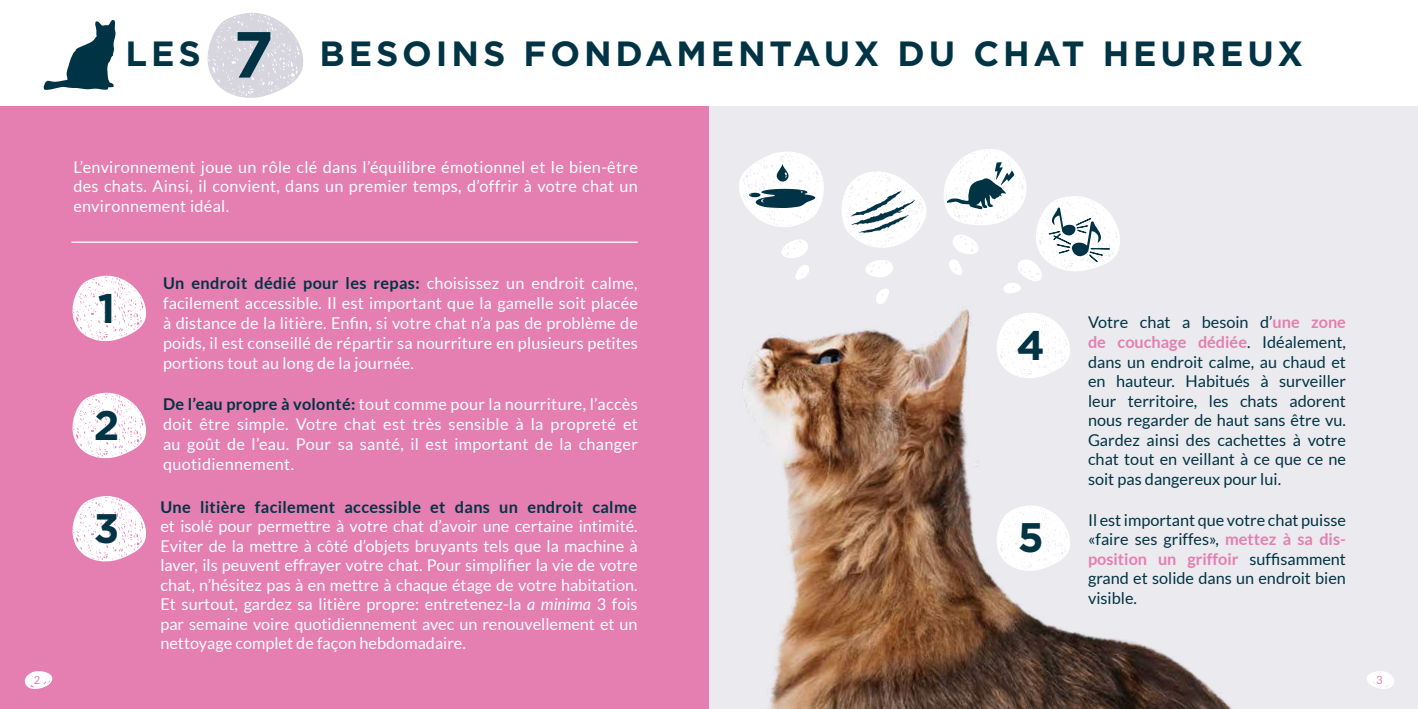
<style>
.page{position:relative;width:1418px;height:709px;background:#fff}
.page>*{position:absolute;margin:0;border:0;box-sizing:border-box;transform-origin:0 0}
.t1{font:700 65px "Gotham";color:#003445}
.t2{font:700 41.25px "Gotham";color:#003445}
.t3{font:700 35px "Gotham";letter-spacing:.11em;color:#003445}
.t4{font:16.25px/19.5px "Lato";letter-spacing:.01em;color:#fff;text-align:justify}
.t5{font:16.25px/19.5px "Lato";color:#003445;text-align:justify}
.t6{font:700 16.25px "Lato";letter-spacing:.02em;color:#003445}
.t7{font:11.25px "Lato";color:#e57eb1}
.s1{font-weight:700;color:#003445}
.s2{font-style:italic}
.s3{font-weight:700;color:#e57eb1}
</style>
<div class="page">
<div style="left:0;top:106px;width:709px;height:603px;background:#e57eb1"></div>
<img style="left:637px;top:116px;width:780px;height:593px">
<svg style="left:72px;top:275px;width:74px;height:66px"></svg>
<svg style="left:72px;top:392px;width:74px;height:67px"></svg>
<svg style="left:72px;top:496px;width:74px;height:66px"></svg>
<hr style="left:71px;top:241px;width:566px;height:2px;background:#fff">
<svg style="left:993px;top:309px;width:77px;height:70px"></svg>
<svg style="left:993px;top:502px;width:77px;height:69px"></svg>
<svg style="left:791px;top:264px;width:19px;height:16px"></svg>
<svg style="left:738px;top:151px;width:89px;height:107px"></svg>
<svg style="left:875px;top:288px;width:18px;height:17px"></svg>
<svg style="left:838px;top:170px;width:88px;height:108px"></svg>
<svg style="left:941px;top:148px;width:179px;height:146px"></svg>
<svg style="left:207px;top:13px;width:96px;height:85px"></svg>
<svg style="left:43px;top:20px;width:73px;height:70px"></svg>
<svg style="left:25px;top:671px;width:27px;height:18px"></svg>
<svg style="left:1366px;top:670px;width:28px;height:22px"></svg>
<h1 class="t1" style="left:233px;top:17px;width:42px">7</h1>
<h3 class="t3" style="left:126px;top:33px;width:77px">LES</h3>
<h3 class="t3" style="left:319px;top:33px;width:985px">BESOINS FONDAMENTAUX DU CHAT HEUREUX</h3>
<p class="t4" style="left:73px;top:157px;width:566px">L’environnement joue un rôle clé dans l’équilibre émotionnel et le bien-être des chats. Ainsi, il convient, dans un premier temps, d’offrir à votre chat un environnement idéal.</p>
<h2 class="t2" style="left:98px;top:284px;width:19px">1</h2>
<h2 class="t2" style="left:94px;top:401px;width:27px">2</h2>
<h2 class="t2" style="left:94px;top:504px;width:27px">3</h2>
<p class="t4" style="left:163px;top:273px;width:476px;line-height:20px"><span class="s1">Un endroit dédié pour les repas:</span> choisissez un endroit calme, facilement accessible. Il est important que la gamelle soit placée à distance de la litière. Enfin, si votre chat n’a pas de problème de poids, il est conseillé de répartir sa nourriture en plusieurs petites portions tout au long de la journée.</p>
<p class="t4" style="left:163px;top:394px;width:476px;line-height:20px"><span class="s1">De l’eau propre à volonté:</span> tout comme pour la nourriture, l’accès doit être simple. Votre chat est très sensible à la propreté et au goût de l’eau. Pour sa santé, il est important de la changer quotidiennement.</p>
<p class="t6" style="left:160px;top:497px;width:478px">Une litière facilement accessible et dans un endroit calme</p>
<p class="t4" style="left:160px;top:516px;width:479px">et isolé pour permettre à votre chat d’avoir une certaine intimité.<br>Eviter de la mettre à côté d’objets bruyants tels que la machine à laver, ils peuvent effrayer votre chat. Pour simplifier la vie de votre chat, n’hésitez pas à en mettre à chaque étage de votre habitation.<br>Et surtout, gardez sa litière propre: entretenez-la <span class="s2">a minima</span> 3 fois par semaine voire quotidiennement avec un renouvellement et un nettoyage complet de façon hebdomadaire.</p>
<h2 class="t2" style="left:1016px;top:321px;width:30px">4</h2>
<p class="t5" style="left:1088px;top:313px;width:259px">Votre chat a besoin d’<span class="s3">une zone de couchage dédiée</span>. Idéalement, dans un endroit calme, au chaud et en hauteur. Habitués à surveiller leur territoire, les chats adorent nous regarder de haut sans être vu.<br>Gardez ainsi des cachettes à votre chat tout en veillant à ce que ce ne soit pas dangereux pour lui.</p>
<h2 class="t2" style="left:1017px;top:514px;width:27px">5</h2>
<p class="t5" style="left:1088px;top:510px;width:259px">Il est important que votre chat puisse «faire ses griffes», <span class="s3">mettez à sa dis&shy;position un griffoir</span> suffisamment grand et solide dans un endroit bien visible.</p>
<p class="t7" style="left:34px;top:673px;width:8px">2</p>
<p class="t7" style="left:1376px;top:673px;width:8px">3</p>
</div>
